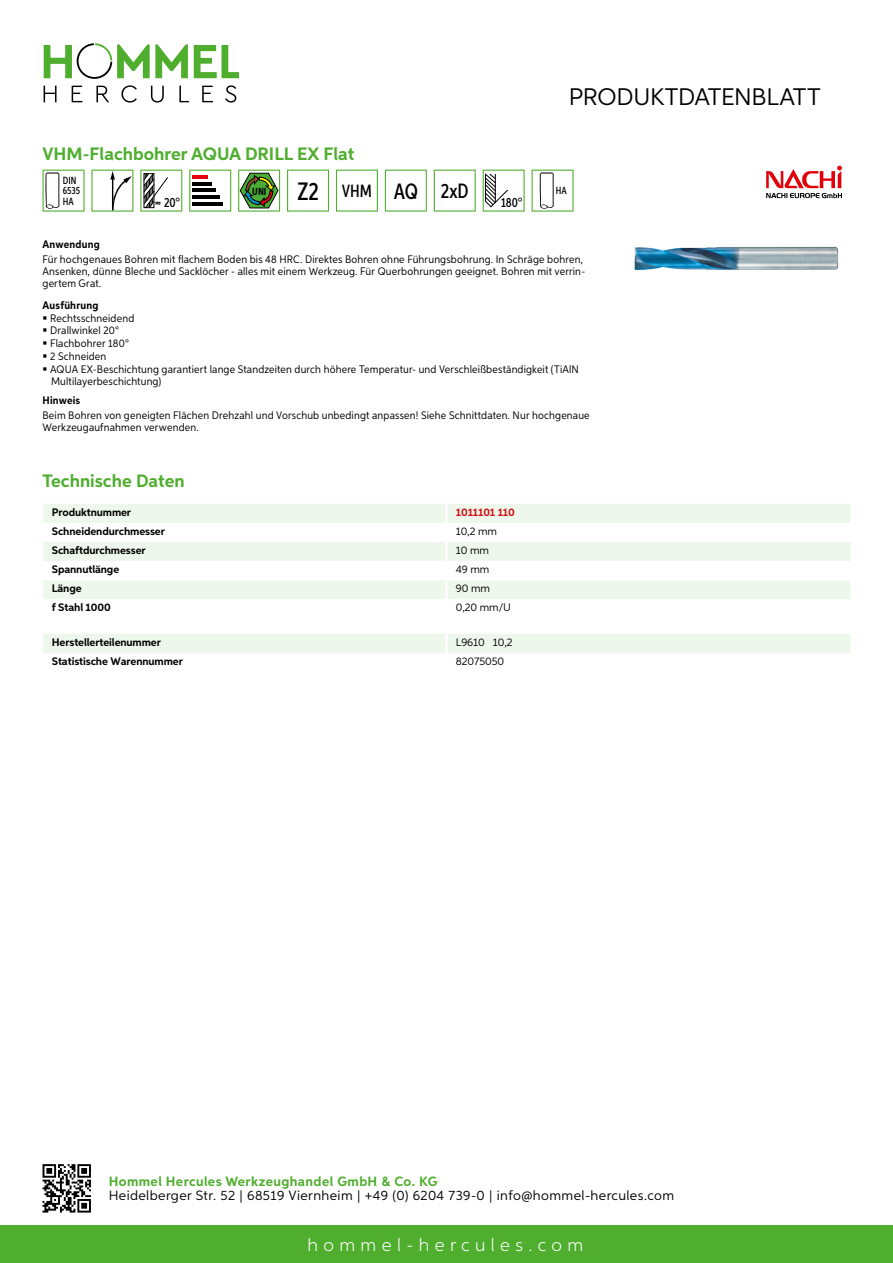
<style>
.page{position:relative;width:893px;height:1263px;background:#fff}
.page>*{position:absolute;margin:0;border:0;box-sizing:border-box;transform-origin:0 0}
.t1{font:24px "Aspira";letter-spacing:-.01em;color:#000}
.t2{font:700 18px "Aspira";color:#50ae2f}
.t3{font:300 18px "Aspira";letter-spacing:.3em;color:#fff}
.t4{font:500 17.85px "Aspira XX Nar";color:#000}
.t5{font:13.5px "Aspira";letter-spacing:.03em;color:#000}
.t6{font:700 13.5px "Aspira";letter-spacing:.03em;color:#50ae2f}
.t7{font:500 13.35px "Aspira XX Nar";color:#000}
.t8{font:10.95px/12.6px "Aspira Nar";letter-spacing:.015em;color:#000}
.t9{font:700 10.95px "Aspira";letter-spacing:-.01em;color:#000}
.t10{font:10.95px "Aspira";letter-spacing:-.01em;color:#000}
.t11{font:700 10.95px "Aspira Nar";letter-spacing:.02em;color:#000}
.t12{font:700 10.95px "Aspira";letter-spacing:-.01em;color:#cd1013}
.t13{font:500 10.35px/10.4px "Aspira XX Nar";color:#000}
.t14{font:700 10.35px "Aspira XX Nar";color:#000}
.s1{font-size:25.2px}
.s2{font-size:22.2px}
.s3{font-size:20.7px}
</style>
<div class="page">
<div style="left:0;top:1226px;width:893px;height:37px;background:#50ae2f"></div>
<svg style="left:43px;top:1164px;width:48px;height:48px"></svg>
<svg style="left:194px;top:45px;width:45px;height:33px"></svg>
<svg style="left:44px;top:43px;width:144px;height:36px"></svg>
<svg style="left:44px;top:86px;width:13px;height:16px"></svg>
<svg style="left:72px;top:86px;width:10px;height:16px"></svg>
<svg style="left:96px;top:86px;width:13px;height:16px"></svg>
<svg style="left:121px;top:85px;width:16px;height:18px"></svg>
<svg style="left:151px;top:86px;width:13px;height:17px"></svg>
<svg style="left:179px;top:86px;width:10px;height:16px"></svg>
<svg style="left:202px;top:86px;width:11px;height:16px"></svg>
<svg style="left:225px;top:85px;width:11px;height:18px"></svg>
<div style="left:43px;top:504px;width:807px;height:19px;background:#eef7eb"></div>
<svg style="left:43px;top:542px;width:807px;height:57px;fill:#eef7eb"></svg>
<hr style="left:445px;top:504px;width:3px;height:19px;background:#fff">
<hr style="left:445px;top:542px;width:3px;height:19px;background:#fff">
<hr style="left:445px;top:561px;width:3px;height:19px;background:#fff">
<hr style="left:445px;top:580px;width:3px;height:19px;background:#fff">
<div style="left:43px;top:634px;width:807px;height:19px;background:#eef7eb"></div>
<svg style="left:43px;top:170px;width:42px;height:42px"></svg>
<svg style="left:91px;top:170px;width:42px;height:42px"></svg>
<svg style="left:140px;top:170px;width:42px;height:42px"></svg>
<svg style="left:189px;top:170px;width:42px;height:42px"></svg>
<hr style="left:192px;top:176px;width:16px;height:3px;background:#e3000b">
<hr style="left:192px;top:182px;width:20px;height:4px;background:#000">
<hr style="left:192px;top:189px;width:23px;height:3px;background:#000">
<hr style="left:192px;top:196px;width:27px;height:3px;background:#000">
<hr style="left:192px;top:202px;width:31px;height:4px;background:#000">
<svg style="left:238px;top:170px;width:42px;height:42px"></svg>
<svg style="left:287px;top:170px;width:42px;height:42px"></svg>
<svg style="left:336px;top:170px;width:42px;height:42px"></svg>
<svg style="left:385px;top:170px;width:42px;height:42px"></svg>
<svg style="left:434px;top:170px;width:42px;height:42px"></svg>
<svg style="left:483px;top:170px;width:42px;height:42px"></svg>
<svg style="left:532px;top:170px;width:42px;height:42px"></svg>
<img style="left:634px;top:247px;width:204px;height:23px">
<svg style="left:766px;top:166px;width:76px;height:32px"></svg>
<h2 class="t2" style="left:43px;top:142px;width:313px">VHM-Flachbohrer AQUA DRILL EX Flat</h2>
<p class="t13" style="left:63px;top:175px;width:19px">DIN<br>6535<br>HA</p>
<p class="t7" style="left:164px;top:195px;width:17px">20°</p>
<p class="t14" style="left:252px;top:185px;width:16px">UNI</p>
<h3 class="t4" style="left:297px;top:180px;width:173px"><span class="s1">Z2</span> VHM <span class="s2">AQ</span> <span class="s3">2xD</span></h3>
<p class="t7" style="left:501px;top:195px;width:23px">180°</p>
<h1 class="t1" style="left:569px;top:82px;width:253px">Produktdatenblatt</h1>
<p class="t13" style="left:556px;top:186px;width:12px">HA</p>
<p class="t11" style="left:43px;top:237px;width:59px">Anwendung</p>
<p class="t8" style="left:43px;top:253px;width:544px;line-height:12px">Für hochgenaues Bohren mit flachem Boden bis 48 HRC. Direktes Bohren ohne Führungsbohrung. In Schräge bohren,<br>Ansenken, dünne Bleche und Sacklöcher - alles mit einem Werkzeug. Für Querbohrungen geeignet. Bohren mit verrin&shy;gertem Grat.</p>
<p class="t11" style="left:43px;top:298px;width:58px">Ausführung</p>
<p class="t8" style="left:50px;top:311px;width:530px">Rechtsschneidend<br>Drallwinkel 20°<br>Flachbohrer 180°<br>2 Schneiden<br>AQUA EX-Beschichtung garantiert lange Standzeiten durch höhere Temperatur- und Verschleißbeständigkeit (TiAlN Multilayerbeschichtung)</p>
<p class="t11" style="left:43px;top:393px;width:39px">Hinweis</p>
<p class="t8" style="left:43px;top:409px;width:549px;line-height:12px">Beim Bohren von geneigten Flächen Drehzahl und Vorschub unbedingt anpassen! Siehe Schnittdaten. Nur hochgenaue<br>Werkzeugaufnahmen verwenden.</p>
<h2 class="t2" style="left:43px;top:469px;width:144px">Technische Daten</h2>
<p class="t9" style="left:52px;top:505px;width:81px">Produktnummer</p>
<p class="t12" style="left:456px;top:505px;width:61px">1011101 110</p>
<p class="t9" style="left:52px;top:524px;width:115px">Schneidendurchmesser</p>
<p class="t10" style="left:456px;top:524px;width:43px">10,2 mm</p>
<p class="t9" style="left:52px;top:543px;width:95px">Schaftdurchmesser</p>
<p class="t10" style="left:456px;top:543px;width:35px">10 mm</p>
<p class="t9" style="left:52px;top:562px;width:69px">Spannutlänge</p>
<p class="t10" style="left:456px;top:563px;width:35px">49 mm</p>
<p class="t9" style="left:52px;top:582px;width:31px">Länge</p>
<p class="t10" style="left:456px;top:582px;width:36px">90 mm</p>
<p class="t9" style="left:52px;top:601px;width:60px">f Stahl 1000</p>
<p class="t10" style="left:456px;top:601px;width:55px">0,20 mm/U</p>
<p class="t9" style="left:52px;top:635px;width:111px">Herstellerteilenummer</p>
<p class="t10" style="left:456px;top:635px;width:58px">L9610 10,2</p>
<p class="t9" style="left:52px;top:654px;width:132px">Statistische Warennummer</p>
<p class="t10" style="left:456px;top:654px;width:50px">82075050</p>
<p class="t6" style="left:109px;top:1172px;width:330px">Hommel Hercules Werkzeughandel GmbH &amp; Co. KG</p>
<p class="t5" style="left:109px;top:1187px;width:567px">Heidelberger Str. 52 | 68519 Viernheim | +49 (0) 6204 739-0 | info@hommel-hercules.com</p>
<h2 class="t3" style="left:307px;top:1234px;width:277px">hommel-hercules.com</h2>
</div>
